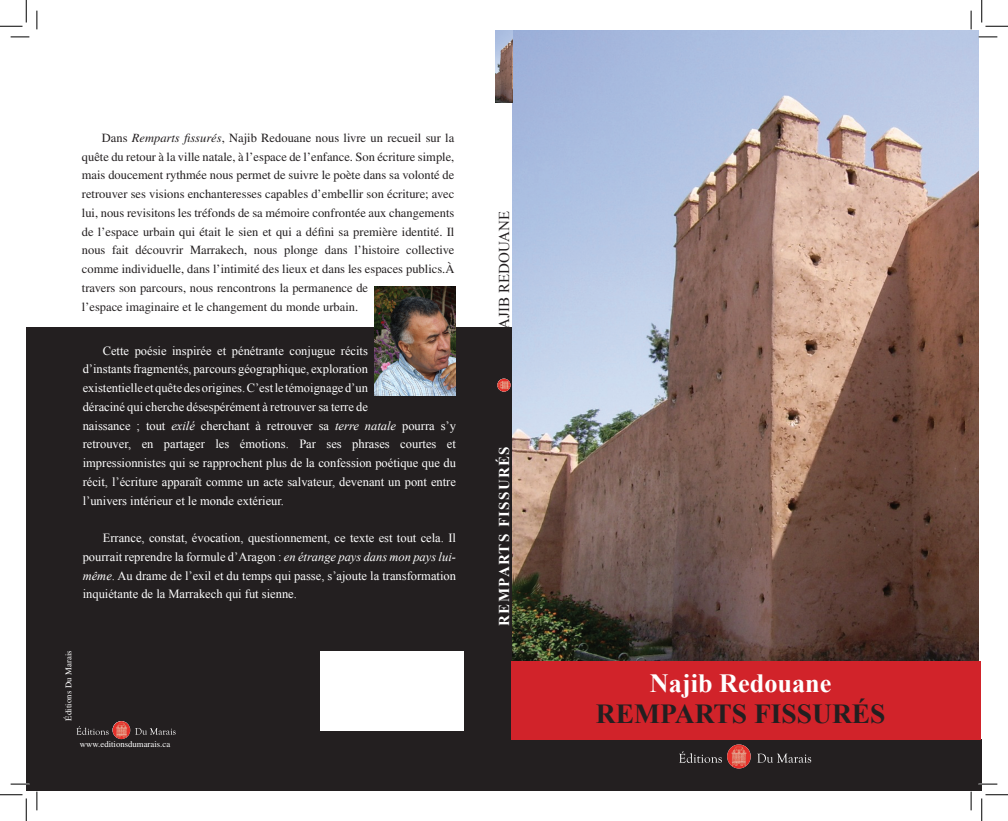
<style>
.page{position:relative;width:1008px;height:821px;background:#fff}
.page>*{position:absolute;margin:0;border:0;box-sizing:border-box;transform-origin:0 0}
.t1{font:700 27.5px "Times New Roman";color:#231f20}
.t2{font:700 26.25px "Times New Roman";color:#fff}
.t3{font:700 15px "Times New Roman";letter-spacing:.09em;color:#fff}
.t4{font:15px "Times New Roman";color:#231f20}
.t5{font:12.5px/18.8px "Times New Roman";color:#fff}
.t6{font:12.5px/18.8px "Times";color:#231f20}
.t7{font:8.75px "Times";color:#fff}
.s1{font-style:italic}
</style>
<div class="page">
<div style="left:26px;top:327px;width:486px;height:463px;background:#231f20"></div>
<img style="left:512px;top:30px;width:466px;height:631px">
<div style="left:509px;top:739px;width:473px;height:51px;background:#231f20"></div>
<div style="left:511px;top:661px;width:470px;height:78px;background:#d1232a"></div>
<img style="left:727px;top:744px;width:24px;height:24px">
<svg style="left:679px;top:751px;width:43px;height:12px"></svg>
<svg style="left:757px;top:753px;width:54px;height:10px"></svg>
<img style="left:497px;top:379px;width:14px;height:13px;border-radius:6px">
<img style="left:113px;top:721px;width:17px;height:18px">
<svg style="left:76px;top:726px;width:33px;height:9px"></svg>
<svg style="left:135px;top:728px;width:41px;height:7px"></svg>
<img style="left:496px;top:31px;width:16px;height:72px">
<div style="left:320px;top:651px;width:144px;height:79px;background:#fff"></div>
<img style="left:374px;top:287px;width:82px;height:108px">
<svg style="left:11px;top:36px;width:18px;height:2px"></svg>
<svg style="left:978px;top:36px;width:19px;height:2px"></svg>
<svg style="left:11px;top:783px;width:18px;height:2px"></svg>
<svg style="left:978px;top:783px;width:19px;height:2px"></svg>
<svg style="left:36px;top:11px;width:2px;height:18px"></svg>
<svg style="left:36px;top:791px;width:2px;height:19px"></svg>
<svg style="left:970px;top:11px;width:2px;height:18px"></svg>
<svg style="left:970px;top:791px;width:2px;height:19px"></svg>
<svg style="left:0;top:0;width:27px;height:27px"></svg>
<svg style="left:0;top:794px;width:27px;height:27px"></svg>
<svg style="left:981px;top:0;width:27px;height:27px"></svg>
<svg style="left:981px;top:794px;width:27px;height:27px"></svg>
<p class="t6" style="left:82px;top:128px;width:374px;text-indent:20px">Dans <span class="s1">Remparts fissurés</span>, Najib Redouane nous livre un recueil sur la quête du retour à la ville natale, à l’espace de l’enfance. Son écriture simple, mais doucement rythmée nous permet de suivre le poète dans sa volonté de retrouver ses visions enchanteresses capables d’embellir son écriture; avec lui, nous revisitons les tréfonds de sa mémoire confrontée aux changements de l’espace urbain qui était le sien et qui a défini sa première identité. Il nous fait découvrir Marrakech, nous plonge dans l’histoire collective comme individuelle, dans l’intimité des lieux et dans les espaces publics.À travers son parcours, nous rencontrons la permanence de<br>l’espace imaginaire et le changement du monde urbain.</p>
<p class="t5" style="left:83px;top:341px;width:375px;text-indent:20px">Cette poésie inspirée et pénétrante conjugue récits<br>d’instants fragmentés, parcours géographique, exploration<br>existentielle et quête des origines. C’est le témoignage d’un<br>déraciné qui cherche désespérément à retrouver sa terre de<br>naissance ; tout <span class="s1">exilé</span> cherchant à retrouver sa <span class="s1">terre natale</span> pourra s’y retrouver, en partager les émotions. Par ses phrases courtes et impressionnistes qui se rapprochent plus de la confession poétique que du récit, l’écriture apparaît comme un acte salvateur, devenant un pont entre l’univers intérieur et le monde extérieur.</p>
<p class="t5" style="left:83px;top:528px;width:375px;text-align:justify">Errance, constat, évocation, questionnement, ce texte est tout cela. Il pourrait reprendre la formule d’Aragon : <span class="s1">en étrange pays dans mon pays lui&shy;même</span>. Au drame de l’exil et du temps qui passe, s’ajoute la transformation inquiétante de la Marrakech qui fut sienne.</p>
<p class="t7" style="left:64px;top:720px;width:72px;rotate:-90deg">Éditions Du Marais</p>
<p class="t7" style="left:80px;top:739px;width:92px">www.editionsdumarais.ca</p>
<p class="t4" style="left:494px;top:339px;width:130px;rotate:-90deg">Najib RedoUane</p>
<p class="t3" style="left:494px;top:626px;width:181px;rotate:-90deg">REMPARTS FISSURÉS</p>
<p class="t2" style="left:650px;top:665px;width:183px">NAJIB REDOUANE</p>
<p class="t1" style="left:596px;top:695px;width:291px">REMPARTS FISSURÉS</p>
</div>
